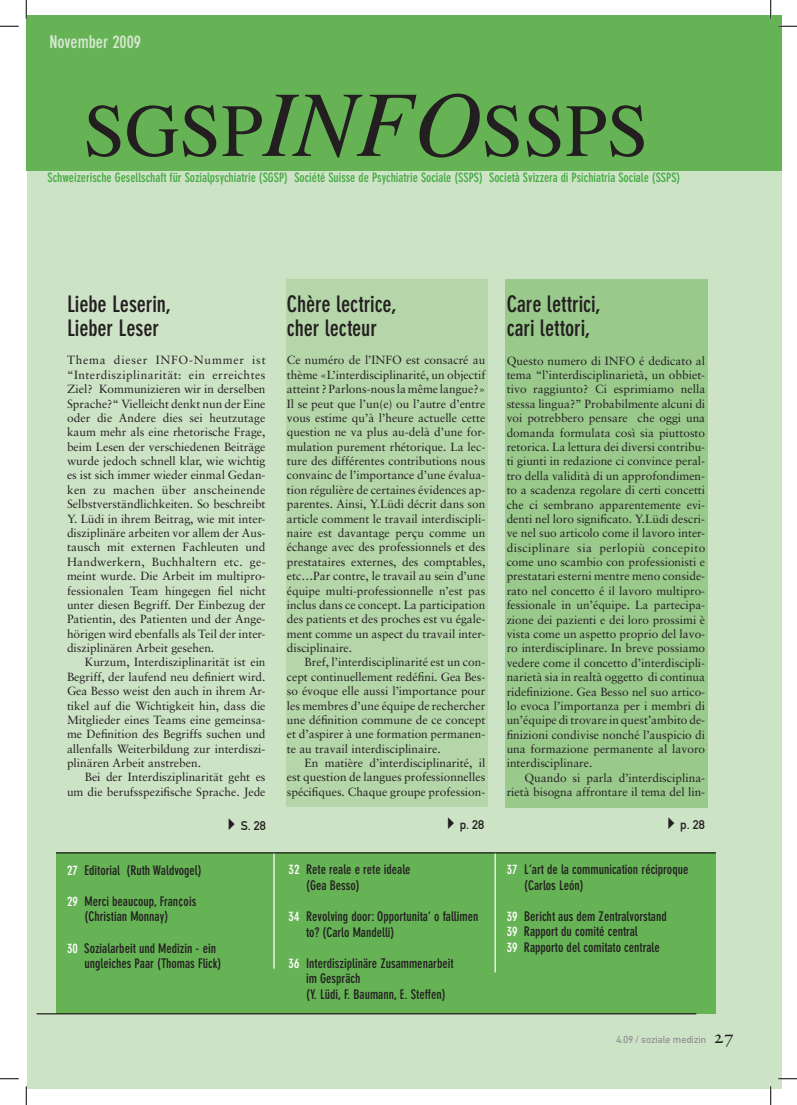
<style>
.page{position:relative;width:797px;height:1105px;background:#fff}
.page>*{position:absolute;margin:0;border:0;box-sizing:border-box;transform-origin:0 0}
.t1{font:75px "Times";color:#231f20}
.t2{font:700 condensed 22.5px/23.8px "DIN Neuzeit Grotesk";letter-spacing:-.005em;color:#231f20}
.t3{font:700 condensed 17.5px "DIN Neuzeit Grotesk";color:#d6e8d0}
.t4{font:700 condensed 13.12px/15.6px "DIN Neuzeit Grotesk";color:#231f20}
.t5{font:700 condensed 12.75px "DIN Neuzeit Grotesk";color:#46aa42}
.t6{font:12.5px "DIN Mittelschrift";color:#231f20}
.t7{font:11.88px/14.4px "Sabon";color:#231f20;text-align:justify}
.t8{font:10px "DIN Mittelschrift";color:#939598}
.s1{font-style:italic;font-size:93.75px}
.s2{color:#fff}
.s3{font-family:"Sabon Roman Os F";font-size:18.75px;color:#231f20}
</style>
<div class="page">
<div style="left:27px;top:16px;width:754px;height:1073px;background:#cde3c6"></div>
<div style="left:26px;top:16px;width:755px;height:155px;background:#66b356"></div>
<div style="left:56px;top:853px;width:659px;height:161px;background:#66b356"></div>
<hr style="left:273px;top:853px;width:2px;height:116px;background:#fff">
<hr style="left:494px;top:852px;width:2px;height:120px;background:#fff">
<hr style="left:56px;top:852px;width:659px;height:1px;background:#231f20">
<hr style="left:37px;top:1013px;width:659px;height:1px;background:#231f20">
<div style="left:286px;top:279px;width:202px;height:528px;background:#b5d6a9"></div>
<div style="left:505px;top:279px;width:203px;height:529px;background:#9ac98c"></div>
<svg style="left:0;top:25px;width:19px;height:2px"></svg>
<svg style="left:778px;top:25px;width:19px;height:2px"></svg>
<svg style="left:0;top:1078px;width:19px;height:1px"></svg>
<svg style="left:778px;top:1078px;width:19px;height:1px"></svg>
<svg style="left:25px;top:0;width:2px;height:19px"></svg>
<svg style="left:25px;top:1086px;width:2px;height:19px"></svg>
<svg style="left:770px;top:0;width:1px;height:19px"></svg>
<svg style="left:770px;top:1086px;width:1px;height:19px"></svg>
<h3 class="t3" style="left:49px;top:32px;width:93px">November 2009</h3>
<h1 class="t1" style="left:84px;top:61px;width:566px">SGSP<span class="s1">INFO</span>SSPS</h1>
<p class="t5" style="left:48px;top:170px;width:634px">Schweizerische Gesellschaft für Sozialpsychiatrie (SGSP) Société Suisse de Psychiatrie Sociale (SSPS) Società Svizzera di Psichiatria Sociale (SSPS)</p>
<h2 class="t2" style="left:67px;top:292px;width:106px">Liebe Leserin,<br>Lieber Leser</h2>
<p class="t7" style="left:67px;top:353px;width:200px">Thema dieser INFO-Nummer ist “Interdisziplinarität: ein erreichtes Ziel? Kommunizieren wir in derselben Sprache?“ Vielleicht denkt nun der Eine oder die Andere dies sei heutzutage kaum mehr als eine rhetorische Frage, beim Lesen der verschiedenen Beiträge wurde jedoch schnell klar, wie wichtig es ist sich immer wieder einmal Gedan&shy;ken zu machen über anscheinende Selbstverständlichkeiten. So beschreibt Y. Lüdi in ihrem Beitrag, wie mit inter&shy;disziplinäre arbeiten vor allem der Aus&shy;tausch mit externen Fachleuten und Handwerkern, Buchhaltern etc. ge&shy;meint wurde. Die Arbeit im multipro&shy;fessionalen Team hingegen fiel nicht unter diesen Begriff. Der Einbezug der Patientin, des Patienten und der Ange&shy;hörigen wird ebenfalls als Teil der inter&shy;disziplinären Arbeit gesehen.</p>
<p class="t7" style="left:67px;top:655px;width:200px;text-indent:18px">Kurzum, Interdisziplinarität ist ein Begriff, der laufend neu definiert wird.<br>Gea Besso weist den auch in ihrem Ar&shy;tikel auf die Wichtigkeit hin, dass die Mitglieder eines Teams eine gemeinsa&shy;me Definition des Begriffs suchen und allenfalls Weiterbildung zur interdiszi&shy;plinären Arbeit anstreben.</p>
<p class="t7" style="left:67px;top:770px;width:200px;text-align:right">Bei der Interdisziplinarität geht es um die berufsspezifische Sprache. Jede</p>
<h2 class="t2" style="left:287px;top:292px;width:111px">Chère lectrice, cher lecteur</h2>
<p class="t7" style="left:287px;top:353px;width:200px">Ce numéro de l’INFO est consacré au thème «L’interdisciplinarité, un objectif atteint ? Parlons-nous la même langue?» Il se peut que l’un(e) ou l’autre d’entre vous estime qu’à l’heure actuelle cette question ne va plus au-delà d’une for&shy;mulation purement rhétorique. La lec&shy;ture des différentes contributions nous convainc de l’importance d’une évalua&shy;tion régulière de certaines évidences ap&shy;parentes. Ainsi, Y.Lüdi décrit dans son article comment le travail interdiscipli&shy;naire est davantage perçu comme un échange avec des professionnels et des prestataires externes, des comptables, etc…Par contre, le travail au sein d’une équipe multi-professionnelle n’est pas inclus dans ce concept. La participation des patients et des proches est vu égale&shy;ment comme un aspect du travail inter&shy;disciplinaire.</p>
<p class="t7" style="left:287px;top:655px;width:200px;text-indent:18px">Bref, l’interdisciplinarité est un con&shy;cept continuellement redéfini. Gea Bes&shy;so évoque elle aussi l’importance pour les membres d’une équipe de rechercher une définition commune de ce concept et d’aspirer à une formation permanen&shy;te au travail interdisciplinaire.</p>
<p class="t7" style="left:287px;top:756px;width:200px;text-indent:18px">En matière d’interdisciplinarité, il est question de langues professionnelles spécifiques. Chaque groupe profession-</p>
<h2 class="t2" style="left:506px;top:292px;width:96px">Care lettrici, cari lettori,</h2>
<p class="t7" style="left:506px;top:353px;width:200px">Questo numero di INFO é dedicato al tema “l’interdisciplinarietà, un obbiet&shy;tivo raggiunto? Ci esprimiamo nella stessa lingua?” Probabilmente alcuni di voi potrebbero pensare che oggi una domanda formulata così sia piuttosto retorica. La lettura dei diversi contribu&shy;ti giunti in redazione ci convince peral&shy;tro della validità di un approfondimen&shy;to a scadenza regolare di certi concetti che ci sembrano apparentemente evi&shy;denti nel loro significato. Y.Lüdi descri&shy;ve nel suo articolo come il lavoro inter&shy;disciplinare sia perlopiù concepito come uno scambio con professionisti e prestatari esterni mentre meno conside&shy;rato nel concetto é il lavoro multipro&shy;fessionale in un’équipe. La partecipa&shy;zione dei pazienti e dei loro prossimi è vista come un aspetto proprio del lavo&shy;ro interdisciplinare. In breve possiamo vedere come il concetto d’interdiscipli&shy;narietà sia in realtà oggetto di continua ridefinizione. Gea Besso nel suo artico&shy;lo evoca l’importanza per i membri di un’équipe di trovare in quest’ambito de&shy;finizioni condivise nonché l’auspicio di una formazione permanente al lavoro interdisciplinare.</p>
<p class="t7" style="left:506px;top:770px;width:200px;text-align:right">Quando si parla d’interdisciplina&shy;rietà bisogna affrontare il tema del lin-</p>
<p class="t6" style="left:222px;top:818px;width:45px">✔S. 28</p>
<p class="t6" style="left:441px;top:817px;width:45px">✔p. 28</p>
<p class="t6" style="left:661px;top:817px;width:45px">✔p. 28</p>
<p class="t4" style="left:67px;top:862px;width:136px"><span class="s2">27</span> Editorial (Ruth Waldvogel)</p>
<p class="t4" style="left:85px;top:893px;width:113px;text-indent:-17px"><span class="s2">29</span> Merci beaucoup, Fran¢ois (Christian Monnay)</p>
<p class="t4" style="left:85px;top:940px;width:138px;text-indent:-17px"><span class="s2">30</span> Sozialarbeit und Medizin - ein ungleiches Paar (Thomas Flick)</p>
<p class="t4" style="left:306px;top:861px;width:106px;text-indent:-17px"><span class="s2">32</span> Rete reale e rete ideale (Gea Besso)</p>
<p class="t4" style="left:306px;top:908px;width:174px;text-indent:-17px"><span class="s2">34</span> Revolving door: Opportunita‘ o fallimen to? (Carlo Mandelli)</p>
<p class="t4" style="left:306px;top:955px;width:149px;text-indent:-17px"><span class="s2">36</span> Interdisziplinäre Zusammenarbeit im Gespräch<br>(Y. Lüdi, F. Baumann, E. Steffen)</p>
<p class="t4" style="left:524px;top:861px;width:166px;text-indent:-17px"><span class="s2">37</span> L‘art de la communication réciproque (Carlos León)</p>
<p class="t4" style="left:506px;top:908px;width:161px"><span class="s2">39</span> Bericht aus dem Zentralvorstand<br><span class="s2">39</span> Rapport du comité central<br><span class="s2">39</span> Rapporto del comitato centrale</p>
<p class="t8" style="left:616px;top:1033px;width:119px">4.09 / soziale medizin <span class="s3">27</span></p>
</div>
